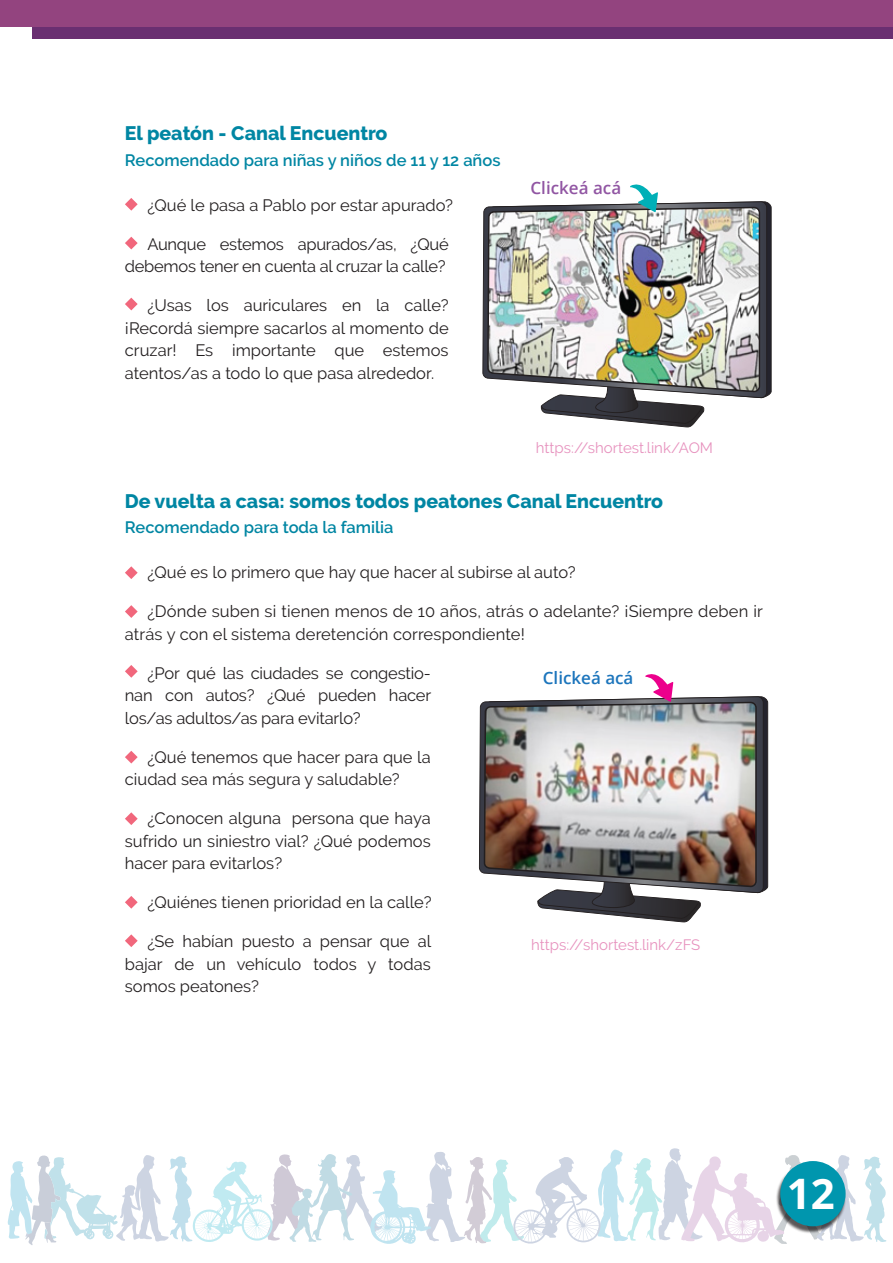
<style>
.page{position:relative;width:893px;height:1263px;background:#fff}
.page>*{position:absolute;margin:0;border:0;box-sizing:border-box;transform-origin:0 0}
.t1{font:700 42px "Open Sans";color:#fff}
.t2{font:800 19.5px "Raleway";color:#0086a3}
.t3{font:600 16.95px "Open Sans";color:#9156a3}
.t4{font:600 16.95px "Open Sans";color:#1c75bc}
.t5{font:16.5px/22.5px "Raleway";color:#231f20;text-align:justify}
.t6{font:600 16.5px "Raleway";color:#0086a3}
.t7{font:15px "Raleway";color:#e792be}
</style>
<div class="page">
<svg style="left:537px;top:893px;width:164px;height:30px"></svg>
<svg style="left:479px;top:696px;width:285px;height:197px"></svg>
<img style="left:483px;top:701px;width:274px;height:187px">
<div style="left:33px;top:0;width:860px;height:39px;background:#6a2f71"></div>
<div style="left:0;top:0;width:893px;height:27px;background:#93447f"></div>
<svg style="left:8px;top:1148px;width:878px;height:97px"></svg>
<img style="left:774px;top:1161px;width:73px;height:73px">
<div style="left:780px;top:1161px;width:66px;height:65px;background:#0096ae;border-radius:50%"></div>
<svg style="left:125px;top:605px;width:13px;height:13px"></svg>
<svg style="left:125px;top:566px;width:13px;height:13px"></svg>
<svg style="left:125px;top:665px;width:13px;height:13px"></svg>
<svg style="left:125px;top:751px;width:13px;height:12px"></svg>
<svg style="left:125px;top:198px;width:13px;height:13px"></svg>
<svg style="left:125px;top:237px;width:13px;height:12px"></svg>
<svg style="left:125px;top:298px;width:13px;height:12px"></svg>
<svg style="left:125px;top:812px;width:13px;height:13px"></svg>
<svg style="left:125px;top:896px;width:13px;height:13px"></svg>
<svg style="left:125px;top:934px;width:13px;height:13px"></svg>
<svg style="left:541px;top:398px;width:164px;height:30px"></svg>
<svg style="left:482px;top:201px;width:285px;height:197px"></svg>
<img style="left:486px;top:206px;width:275px;height:187px">
<svg style="left:630px;top:184px;width:28px;height:28px"></svg>
<svg style="left:645px;top:674px;width:28px;height:28px"></svg>
<p class="t2" style="left:125px;top:122px;width:264px">El peatón - Canal Encuentro</p>
<p class="t6" style="left:125px;top:150px;width:377px">Recomendado para niñas y niños de 11 y 12 años</p>
<p class="t5" style="left:147px;top:193px;width:307px">¿Qué le pasa a Pablo por estar apurado?</p>
<p class="t5" style="left:125px;top:232px;width:325px;text-align:right">Aunque estemos apurados/as, ¿Qué debemos tener en cuenta al cruzar la calle?</p>
<p class="t5" style="left:125px;top:294px;width:325px;text-indent:23px">¿Usas los auriculares en la calle? ¡Recordá siempre sacarlos al momento de cruzar! Es importante que estemos atentos/as a todo lo que pasa alrededor.</p>
<p class="t3" style="left:530px;top:176px;width:92px">Clickeá acá</p>
<p class="t7" style="left:536px;top:439px;width:179px">https://shortest.link/AOM</p>
<p class="t2" style="left:125px;top:490px;width:540px">De vuelta a casa: somos todos peatones Canal Encuentro</p>
<p class="t6" style="left:125px;top:518px;width:270px">Recomendado para toda la familia</p>
<p class="t5" style="left:147px;top:561px;width:430px">¿Qué es lo primero que hay que hacer al subirse al auto?</p>
<p class="t5" style="left:125px;top:600px;width:639px;text-indent:23px">¿Dónde suben si tienen menos de 10 años, atrás o adelante? ¡Siempre deben ir atrás y con el sistema deretención correspondiente!</p>
<p class="t5" style="left:125px;top:661px;width:308px;text-indent:23px">¿Por qué las ciudades se congestio&shy;nan con autos? ¿Qué pueden hacer los/as adultos/as para evitarlo?</p>
<p class="t5" style="left:125px;top:745px;width:307px;text-indent:23px">¿Qué tenemos que hacer para que la ciudad sea más segura y saludable?</p>
<p class="t5" style="left:125px;top:807px;width:307px;text-indent:23px">¿Conocen alguna persona que haya sufrido un siniestro vial? ¿Qué podemos hacer para evitarlos?</p>
<p class="t5" style="left:147px;top:891px;width:286px">¿Quiénes tienen prioridad en la calle?</p>
<p class="t5" style="left:125px;top:930px;width:308px;text-indent:23px">¿Se habían puesto a pensar que al bajar de un vehículo todos y todas somos peatones?</p>
<p class="t4" style="left:543px;top:666px;width:92px">Clickeá acá</p>
<p class="t7" style="left:531px;top:936px;width:171px">https://shortest.link/zFS</p>
<h1 class="t1" style="left:787px;top:1164px;width:49px">12</h1>
</div>
